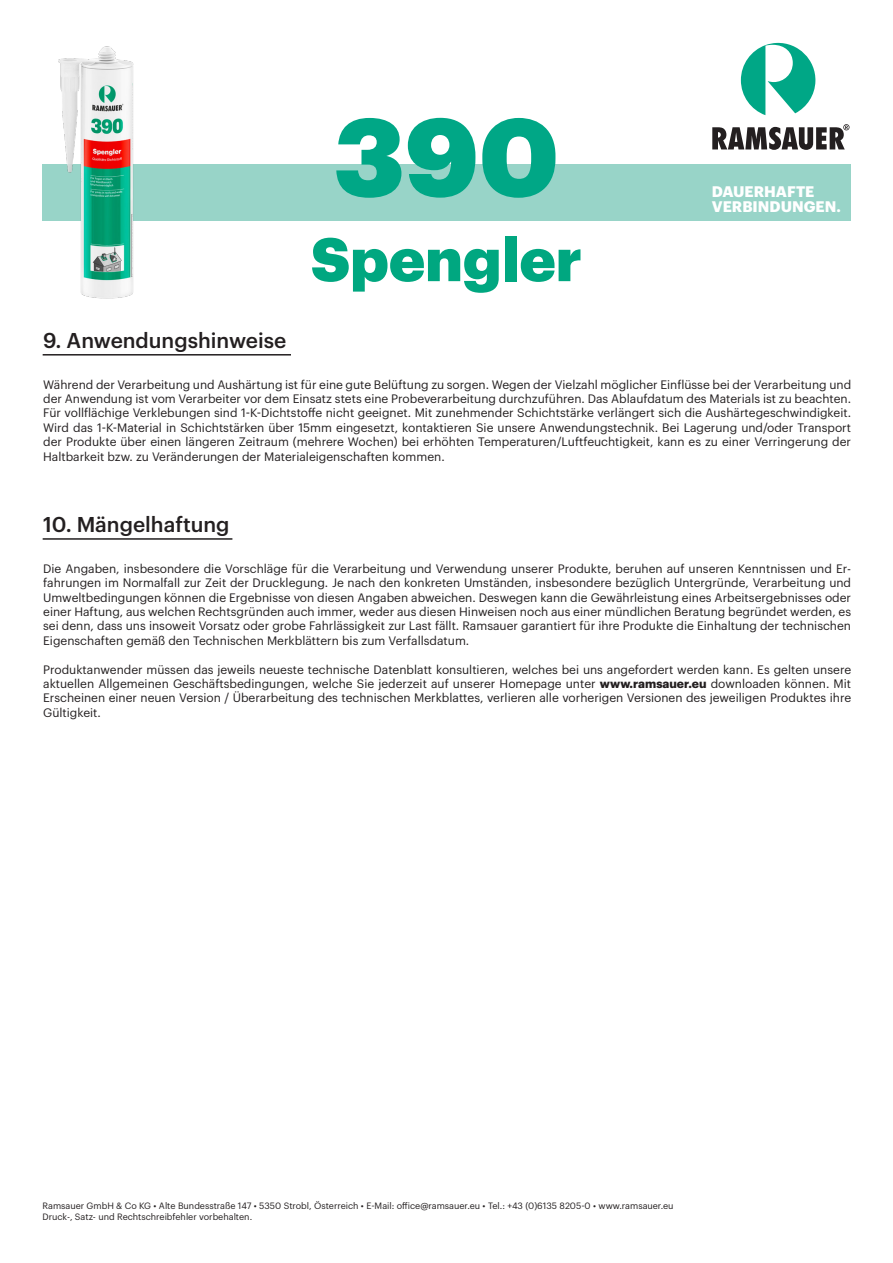
<style>
.page{position:relative;width:893px;height:1263px;background:#fff}
.page>*{position:absolute;margin:0;border:0;box-sizing:border-box;transform-origin:0 0}
.t1{font:900 108px "Graphik";color:#00a786}
.t2{font:900 60px "Graphik";color:#00a780}
.t3{font:500 21px "Graphik";color:#231f20}
.t4{font:700 15px "Graphik";color:#fff}
.t5{font:12px/14.4px "Graphik";color:#231f20;text-align:justify}
.t6{font:9px "Graphik";color:#231f20}
.s1{font-weight:700}
</style>
<div class="page">
<hr style="left:43px;top:354px;width:248px;height:1px;background:#231f20">
<hr style="left:43px;top:538px;width:189px;height:2px;background:#231f20">
<div style="left:43px;top:164px;width:808px;height:57px;background:#98d4c8"></div>
<svg style="left:712px;top:124px;width:137px;height:26px"></svg>
<svg style="left:741px;top:43px;width:75px;height:72px"></svg>
<img style="left:42px;top:46px;width:92px;height:253px">
<p class="t3" style="left:43px;top:324px;width:245px">9. Anwendungshinweise</p>
<p class="t1" style="left:333px;top:73px;width:227px">390</p>
<p class="t2" style="left:311px;top:213px;width:273px">Spengler</p>
<p class="t4" style="left:712px;top:180px;width:104px">DAUERHAFTE</p>
<p class="t4" style="left:712px;top:195px;width:131px">VERBINDUNGEN.</p>
<p class="t5" style="left:43px;top:376px;width:809px">Während der Verarbeitung und Aushärtung ist für eine gute Belüftung zu sorgen. Wegen der Vielzahl möglicher Einflüsse bei der Verarbeitung und der Anwendung ist vom Verarbeiter vor dem Einsatz stets eine Probeverarbeitung durchzuführen. Das Ablaufdatum des Materials ist zu beachten.<br>Für vollflächige Verklebungen sind 1-K-Dichtstoffe nicht geeignet. Mit zunehmender Schichtstärke verlängert sich die Aushärtegeschwindigkeit.<br>Wird das 1-K-Material in Schichtstärken über 15mm eingesetzt, kontaktieren Sie unsere Anwendungstechnik. Bei Lagerung und/oder Transport der Produkte über einen längeren Zeitraum (mehrere Wochen) bei erhöhten Temperaturen/Luftfeuchtigkeit, kann es zu einer Verringerung der Haltbarkeit bzw. zu Veränderungen der Materialeigenschaften kommen.</p>
<p class="t3" style="left:43px;top:508px;width:188px">10. Mängelhaftung</p>
<p class="t5" style="left:43px;top:560px;width:809px">Die Angaben, insbesondere die Vorschläge für die Verarbeitung und Verwendung unserer Produkte, beruhen auf unseren Kenntnissen und Er&shy;fahrungen im Normalfall zur Zeit der Drucklegung. Je nach den konkreten Umständen, insbesondere bezüglich Untergründe, Verarbeitung und Umweltbedingungen können die Ergebnisse von diesen Angaben abweichen. Deswegen kann die Gewährleistung eines Arbeitsergebnisses oder einer Haftung, aus welchen Rechtsgründen auch immer, weder aus diesen Hinweisen noch aus einer mündlichen Beratung begründet werden, es sei denn, dass uns insoweit Vorsatz oder grobe Fahrlässigkeit zur Last fällt. Ramsauer garantiert für ihre Produkte die Einhaltung der technischen Eigenschaften gemäß den Technischen Merkblättern bis zum Verfallsdatum.</p>
<p class="t5" style="left:43px;top:661px;width:809px">Produktanwender müssen das jeweils neueste technische Datenblatt konsultieren, welches bei uns angefordert werden kann. Es gelten unsere aktuellen Allgemeinen Geschäftsbedingungen, welche Sie jederzeit auf unserer Homepage unter <span class="s1">www.ramsauer.eu</span> downloaden können. Mit Erscheinen einer neuen Version / Überarbeitung des technischen Merkblattes, verlieren alle vorherigen Versionen des jeweiligen Produktes ihre Gültigkeit.</p>
<p class="t6" style="left:43px;top:1199px;width:633px">Ramsauer GmbH &amp; Co KG • Alte Bundesstraße 147 • 5350 Strobl, Österreich • E-Mail: office@ramsauer.eu • Tel.: +43 (0)6135 8205-0 • www.ramsauer.eu</p>
<p class="t6" style="left:43px;top:1210px;width:211px">Druck-, Satz- und Rechtschreibfehler vorbehalten.</p>
</div>
